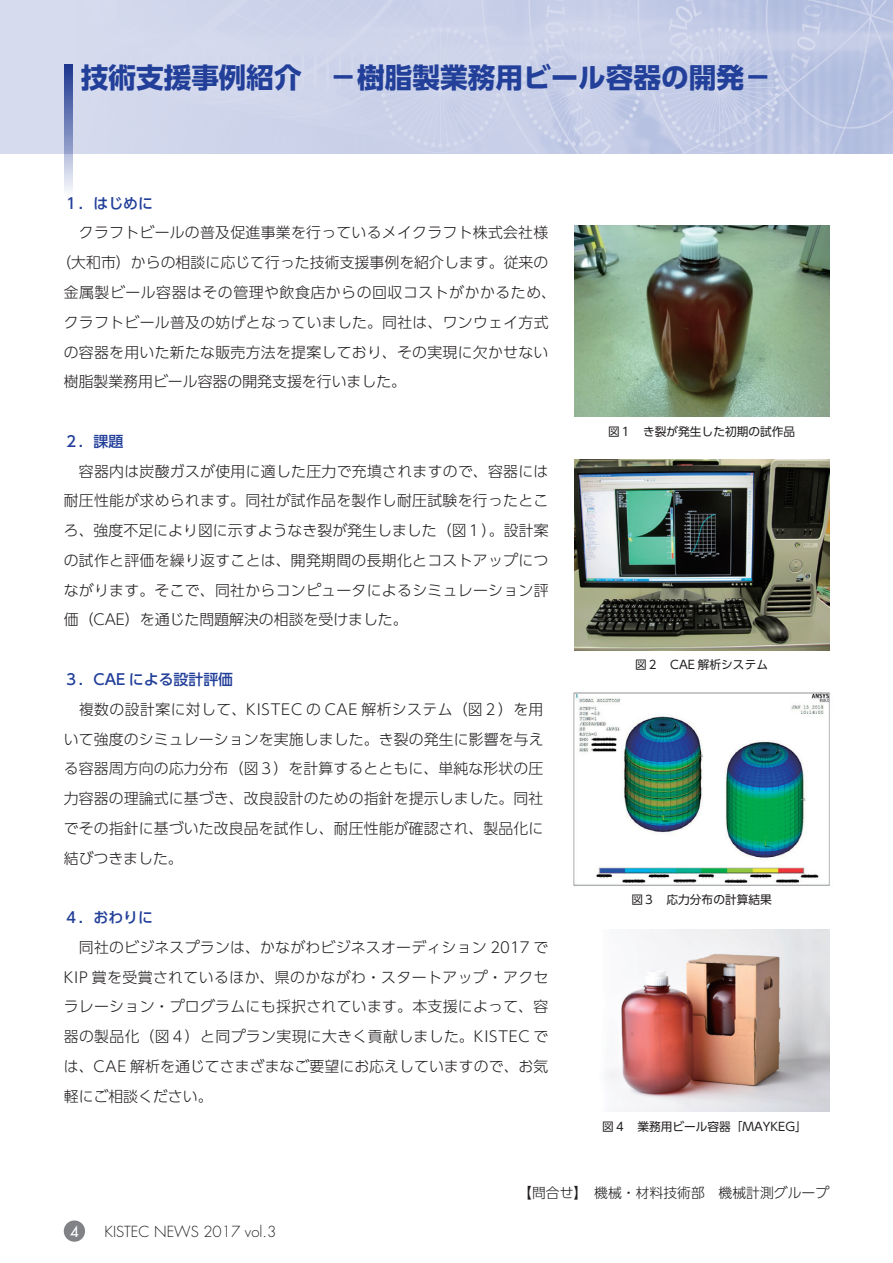
<style>
.page{position:relative;width:893px;height:1263px;background:#fff}
.page>*{position:absolute;margin:0;border:0;box-sizing:border-box;transform-origin:0 0}
.t1{font:700 27.6px "UD Shin Go Pr 6 N";color:#223f99}
.t2{font:300 14.85px/29.7px "UD Shin Go Pr 6 N";letter-spacing:.02em;color:#231f20;text-align:justify}
.t3{font:300 14.85px "UD Shin Go Pr 6 N";color:#231f20}
.t4{font:500 14.85px "UD Shin Go Pr 6 N";color:#223f99}
.t5{font:300 14.85px "Futura";color:#231f20}
.t6{font:14.85px "Futura";color:#fff}
.t7{font:300 13.8px "UD Shin Go Pr 6 N";color:#231f20}
.t8{font:11.7px "UD Shin Go Pr 6 N";color:#231f20}
</style>
<div class="page">
<div style="left:0;top:0;width:893px;height:153px;background:#d6dbee"></div>
<img style="left:72px;top:0;width:821px;height:153px">
<img style="left:574px;top:225px;width:255px;height:192px">
<img style="left:573px;top:692px;width:257px;height:194px">
<img style="left:574px;top:459px;width:255px;height:192px">
<img style="left:607px;top:929px;width:222px;height:183px">
<svg style="left:64px;top:64px;width:8px;height:127px"></svg>
<div style="left:64px;top:1220px;width:21px;height:22px;background:#808285;border-radius:50%"></div>
<h1 class="t1" style="left:81px;top:55px;width:692px">技術支援事例紹介　－樹脂製業務用ビール容器の開発－</h1>
<p class="t4" style="left:64px;top:191px;width:91px">１．はじめに</p>
<p class="t2" style="left:64px;top:217px;width:486px">　クラフトビールの普及促進事業を行っているメイクラフト株式会社様</p>
<p class="t3" style="left:56px;top:251px;width:494px">（大和市）からの相談に応じて行った技術支援事例を紹介します。従来の</p>
<p class="t2" style="left:64px;top:277px;width:494px">金属製ビール容器はその管理や飲食店からの回収コストがかかるため、</p>
<p class="t2" style="left:64px;top:307px;width:486px">クラフトビール普及の妨げとなっていました。同社は、ワンウェイ方式</p>
<p class="t2" style="left:64px;top:336px;width:486px">の容器を用いた新たな販売方法を提案しており、その実現に欠かせない</p>
<p class="t3" style="left:64px;top:370px;width:344px">樹脂製業務用ビール容器の開発支援を行いました。</p>
<p class="t4" style="left:64px;top:429px;width:61px">２．課題</p>
<p class="t2" style="left:64px;top:456px;width:486px">　容器内は炭酸ガスが使用に適した圧力で充填されますので、容器には耐圧性能が求められます。同社が試作品を製作し耐圧試験を行ったところ、強度不足により図に示すようなき裂が発生しました（図１）。設計案の試作と評価を繰り返すことは、開発期間の長期化とコストアップにつながります。そこで、同社からコンピュータによるシミュレーション評価（CAE）を通じた問題解決の相談を受けました。</p>
<p class="t4" style="left:64px;top:667px;width:171px">３．CAE による設計評価</p>
<p class="t2" style="left:64px;top:694px;width:481px">　複数の設計案に対して、KISTEC の CAE 解析システム（図２）を用いて強度のシミュレーションを実施しました。き裂の発生に影響を与える容器周方向の応力分布（図３）を計算するとともに、単純な形状の圧力容器の理論式に基づき、改良設計のための指針を提示しました。同社でその指針に基づいた改良品を試作し、耐圧性能が確認され、製品化に結びつきました。</p>
<p class="t4" style="left:64px;top:905px;width:91px">４．おわりに</p>
<p class="t2" style="left:64px;top:932px;width:486px">　同社のビジネスプランは、かながわビジネスオーディション 2017 でKIP 賞を受賞されているほか、県のかながわ・スタートアップ・アクセラレーション・プログラムにも採択されています。本支援によって、容器の製品化（図４）と同プラン実現に大きく貢献しました。KISTEC では、CAE 解析を通じてさまざまなご要望にお応えしていますので、お気軽にご相談ください。</p>
<p class="t8" style="left:608px;top:422px;width:189px">図１　き裂が発生した初期の試作品</p>
<p class="t8" style="left:635px;top:655px;width:134px">図２　CAE 解析システム</p>
<p class="t8" style="left:631px;top:890px;width:142px">図３　応力分布の計算結果</p>
<p class="t8" style="left:602px;top:1117px;width:206px">図４　業務用ビール容器「MAYKEG」</p>
<p class="t6" style="left:70px;top:1221px;width:10px">4</p>
<p class="t5" style="left:105px;top:1222px;width:173px">KISTEC NEWS 2017 vol.3</p>
<p class="t7" style="left:518px;top:1181px;width:312px">【問合せ】　機械・材料技術部　機械計測グループ</p>
</div>
